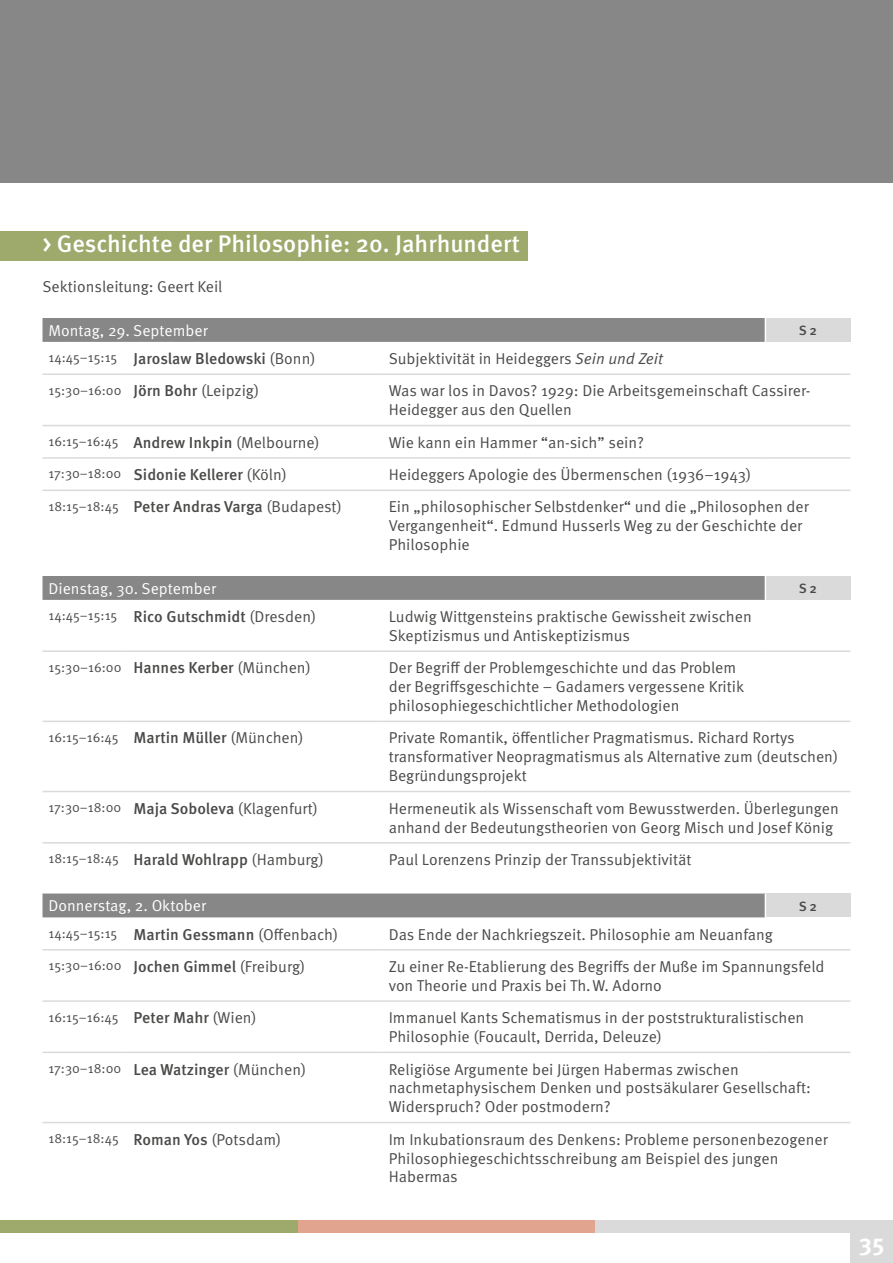
<style>
.page{position:relative;width:893px;height:1263px;background:#fff}
.page>*{position:absolute;margin:0;border:0;box-sizing:border-box;transform-origin:0 0}
.t1{font:500 24px "Meta OT";color:#fff}
.t2{font:700 24px "Meta OT";color:#fff}
.t3{font:15.75px/18.9px "Meta OT";color:#4a4a49}
.t4{font:500 15.75px "Meta OT";color:#4a4a49}
.t5{font:15.75px "Meta OT";color:#fff}
.t6{font:13.5px "Meta OT";color:#4a4a49}
.t7{font:500 13.5px "Meta OT";color:#4a4a49}
.s1{font-weight:400;font-size:13.5px}
.s2{font-weight:400}
.s3{font-style:italic}
.s4{font-weight:500;font-size:15.75px}
.s5{font-size:15.75px}
</style>
<div class="page">
<div style="left:850px;top:1220px;width:43px;height:43px;background:#dadada"></div>
<div style="left:0;top:0;width:893px;height:183px;background:#878787"></div>
<div style="left:298px;top:1220px;width:297px;height:13px;background:#e1a58f"></div>
<div style="left:595px;top:1220px;width:298px;height:13px;background:#dadada"></div>
<div style="left:0;top:1220px;width:298px;height:13px;background:#9ea96c"></div>
<div style="left:0;top:231px;width:527px;height:29px;background:#9ea96c"></div>
<div style="left:765px;top:318px;width:85px;height:24px;background:#dadada"></div>
<hr style="left:43px;top:373px;width:85px;height:2px;background:#dadada">
<hr style="left:128px;top:373px;width:255px;height:2px;background:#dadada">
<hr style="left:383px;top:373px;width:382px;height:2px;background:#dadada">
<hr style="left:765px;top:373px;width:85px;height:2px;background:#dadada">
<hr style="left:43px;top:425px;width:85px;height:1px;background:#dadada">
<hr style="left:128px;top:425px;width:255px;height:1px;background:#dadada">
<hr style="left:383px;top:425px;width:382px;height:1px;background:#dadada">
<hr style="left:765px;top:425px;width:85px;height:1px;background:#dadada">
<hr style="left:43px;top:457px;width:85px;height:2px;background:#dadada">
<hr style="left:128px;top:457px;width:255px;height:2px;background:#dadada">
<hr style="left:383px;top:457px;width:382px;height:2px;background:#dadada">
<hr style="left:765px;top:457px;width:85px;height:2px;background:#dadada">
<hr style="left:43px;top:490px;width:85px;height:1px;background:#dadada">
<hr style="left:128px;top:490px;width:255px;height:1px;background:#dadada">
<hr style="left:383px;top:490px;width:382px;height:1px;background:#dadada">
<hr style="left:765px;top:490px;width:85px;height:1px;background:#dadada">
<div style="left:43px;top:318px;width:723px;height:24px;background:#878787"></div>
<div style="left:765px;top:576px;width:85px;height:24px;background:#dadada"></div>
<hr style="left:43px;top:650px;width:85px;height:2px;background:#dadada">
<hr style="left:128px;top:650px;width:255px;height:2px;background:#dadada">
<hr style="left:383px;top:650px;width:382px;height:2px;background:#dadada">
<hr style="left:765px;top:650px;width:85px;height:2px;background:#dadada">
<hr style="left:43px;top:721px;width:85px;height:1px;background:#dadada">
<hr style="left:128px;top:721px;width:255px;height:1px;background:#dadada">
<hr style="left:383px;top:721px;width:382px;height:1px;background:#dadada">
<hr style="left:765px;top:721px;width:85px;height:1px;background:#dadada">
<hr style="left:43px;top:791px;width:85px;height:1px;background:#dadada">
<hr style="left:128px;top:791px;width:255px;height:1px;background:#dadada">
<hr style="left:383px;top:791px;width:382px;height:1px;background:#dadada">
<hr style="left:765px;top:791px;width:85px;height:1px;background:#dadada">
<hr style="left:43px;top:842px;width:85px;height:1px;background:#dadada">
<hr style="left:128px;top:842px;width:255px;height:1px;background:#dadada">
<hr style="left:383px;top:842px;width:382px;height:1px;background:#dadada">
<hr style="left:765px;top:842px;width:85px;height:1px;background:#dadada">
<div style="left:43px;top:576px;width:723px;height:24px;background:#878787"></div>
<div style="left:765px;top:893px;width:85px;height:24px;background:#dadada"></div>
<hr style="left:43px;top:949px;width:85px;height:1px;background:#dadada">
<hr style="left:128px;top:949px;width:255px;height:1px;background:#dadada">
<hr style="left:383px;top:949px;width:382px;height:1px;background:#dadada">
<hr style="left:765px;top:949px;width:85px;height:1px;background:#dadada">
<hr style="left:43px;top:1000px;width:85px;height:2px;background:#dadada">
<hr style="left:128px;top:1000px;width:255px;height:2px;background:#dadada">
<hr style="left:383px;top:1000px;width:382px;height:2px;background:#dadada">
<hr style="left:765px;top:1000px;width:85px;height:2px;background:#dadada">
<hr style="left:43px;top:1051px;width:85px;height:2px;background:#dadada">
<hr style="left:128px;top:1051px;width:255px;height:2px;background:#dadada">
<hr style="left:383px;top:1051px;width:382px;height:2px;background:#dadada">
<hr style="left:765px;top:1051px;width:85px;height:2px;background:#dadada">
<hr style="left:43px;top:1122px;width:85px;height:1px;background:#dadada">
<hr style="left:128px;top:1122px;width:255px;height:1px;background:#dadada">
<hr style="left:383px;top:1122px;width:382px;height:1px;background:#dadada">
<hr style="left:765px;top:1122px;width:85px;height:1px;background:#dadada">
<div style="left:43px;top:893px;width:723px;height:24px;background:#878787"></div>
<h1 class="t1" style="left:43px;top:229px;width:479px">&gt; Geschichte der Philosophie: 20. Jahrhundert</h1>
<p class="t3" style="left:43px;top:277px;width:182px">Sektionsleitung: Geert Keil</p>
<p class="t5" style="left:49px;top:321px;width:161px">Montag, 29. September</p>
<p class="t7" style="left:799px;top:322px;width:20px">S 2</p>
<p class="t4" style="left:49px;top:349px;width:269px"><span class="s1">14:45–15:15</span> Jaroslaw Bledowski <span class="s2">(Bonn)</span></p>
<p class="t3" style="left:389px;top:349px;width:276px">Subjektivität in Heideggers <span class="s3">Sein und Zeit</span></p>
<p class="t6" style="left:49px;top:382px;width:212px">15:30–16:00 <span class="s4">Jörn Bohr</span> <span class="s5">(Leipzig)</span></p>
<p class="t3" style="left:389px;top:382px;width:423px">Was war los in Davos? 1929: Die Arbeitsgemeinschaft Cassirer-<br>Heidegger aus den Quellen</p>
<p class="t4" style="left:49px;top:432px;width:273px"><span class="s1">16:15–16:45</span> Andrew Inkpin <span class="s2">(Melbourne)</span></p>
<p class="t3" style="left:389px;top:433px;width:257px">Wie kann ein Hammer “an-sich” sein?</p>
<p class="t4" style="left:49px;top:465px;width:240px"><span class="s1">17:30–18:00</span> Sidonie Kellerer <span class="s2">(Köln)</span></p>
<p class="t3" style="left:389px;top:465px;width:364px">Heideggers Apologie des Übermenschen (1936–1943)</p>
<p class="t4" style="left:49px;top:497px;width:295px"><span class="s1">18:15–18:45</span> Peter Andras Varga <span class="s2">(Budapest)</span></p>
<p class="t3" style="left:389px;top:498px;width:422px">Ein „philosophischer Selbstdenker“ und die „Philosophen der<br>Vergangenheit“. Edmund Husserls Weg zu der Geschichte der<br>Philosophie</p>
<p class="t5" style="left:49px;top:579px;width:169px">Dienstag, 30. September</p>
<p class="t7" style="left:799px;top:580px;width:20px">S 2</p>
<p class="t4" style="left:49px;top:607px;width:269px"><span class="s1">14:45–15:15</span> Rico Gutschmidt <span class="s2">(Dresden)</span></p>
<p class="t3" style="left:389px;top:607px;width:365px">Ludwig Wittgensteins praktische Gewissheit zwischen<br>Skeptizismus und Antiskeptizismus</p>
<p class="t4" style="left:49px;top:658px;width:264px"><span class="s1">15:30–16:00</span> Hannes Kerber <span class="s2">(München)</span></p>
<p class="t3" style="left:389px;top:659px;width:357px">Der Begriff der Problemgeschichte und das Problem der Begriffsgeschichte – Gadamers vergessene Kritik philosophiegeschichtlicher Methodologien</p>
<p class="t4" style="left:49px;top:728px;width:257px"><span class="s1">16:15–16:45</span> Martin Müller <span class="s2">(München)</span></p>
<p class="t3" style="left:389px;top:729px;width:451px">Private Romantik, öffentlicher Pragmatismus. Richard Rortys transformativer Neopragmatismus als Alternative zum (deutschen)<br>Begründungsprojekt</p>
<p class="t4" style="left:49px;top:798px;width:271px"><span class="s1">17:30–18:00</span> Maja Soboleva <span class="s2">(Klagenfurt)</span></p>
<p class="t3" style="left:389px;top:799px;width:452px">Hermeneutik als Wissenschaft vom Bewusstwerden. Überlegungen anhand der Bedeutungstheorien von Georg Misch und Josef König</p>
<p class="t4" style="left:49px;top:850px;width:277px"><span class="s1">18:15–18:45</span> Harald Wohlrapp <span class="s2">(Hamburg)</span></p>
<p class="t3" style="left:389px;top:850px;width:304px">Paul Lorenzens Prinzip der Transsubjektivität</p>
<p class="t5" style="left:49px;top:896px;width:159px">Donnerstag, 2. Oktober</p>
<p class="t7" style="left:799px;top:897px;width:20px">S 2</p>
<p class="t4" style="left:49px;top:924px;width:291px"><span class="s1">14:45–15:15</span> Martin Gessmann <span class="s2">(Offenbach)</span></p>
<p class="t3" style="left:389px;top:925px;width:386px">Das Ende der Nachkriegszeit. Philosophie am Neuanfang</p>
<p class="t4" style="left:49px;top:957px;width:258px"><span class="s1">15:30–16:00</span> Jochen Gimmel <span class="s2">(Freiburg)</span></p>
<p class="t3" style="left:389px;top:957px;width:437px">Zu einer Re-Etablierung des Begriffs der Muße im Spannungsfeld von Theorie und Praxis bei Th.W. Adorno</p>
<p class="t6" style="left:49px;top:1009px;width:210px">16:15–16:45 <span class="s4">Peter Mahr</span> <span class="s5">(Wien)</span></p>
<p class="t3" style="left:389px;top:1008px;width:417px">Immanuel Kants Schematismus in der poststrukturalistischen<br>Philosophie (Foucault, Derrida, Deleuze)</p>
<p class="t4" style="left:49px;top:1059px;width:259px"><span class="s1">17:30–18:00</span> Lea Watzinger <span class="s2">(München)</span></p>
<p class="t3" style="left:389px;top:1060px;width:424px">Religiöse Argumente bei Jürgen Habermas zwischen nachmetaphysischem Denken und postsäkularer Gesellschaft:<br>Widerspruch? Oder postmodern?</p>
<p class="t6" style="left:49px;top:1130px;width:234px">18:15–18:45 <span class="s4">Roman Yos</span> <span class="s5">(Potsdam)</span></p>
<p class="t3" style="left:389px;top:1130px;width:441px">Im Inkubationsraum des Denkens: Probleme personenbezogener<br>Philosophiegeschichtsschreibung am Beispiel des jungen<br>Habermas</p>
<h1 class="t2" style="left:859px;top:1227px;width:27px">35</h1>
</div>
